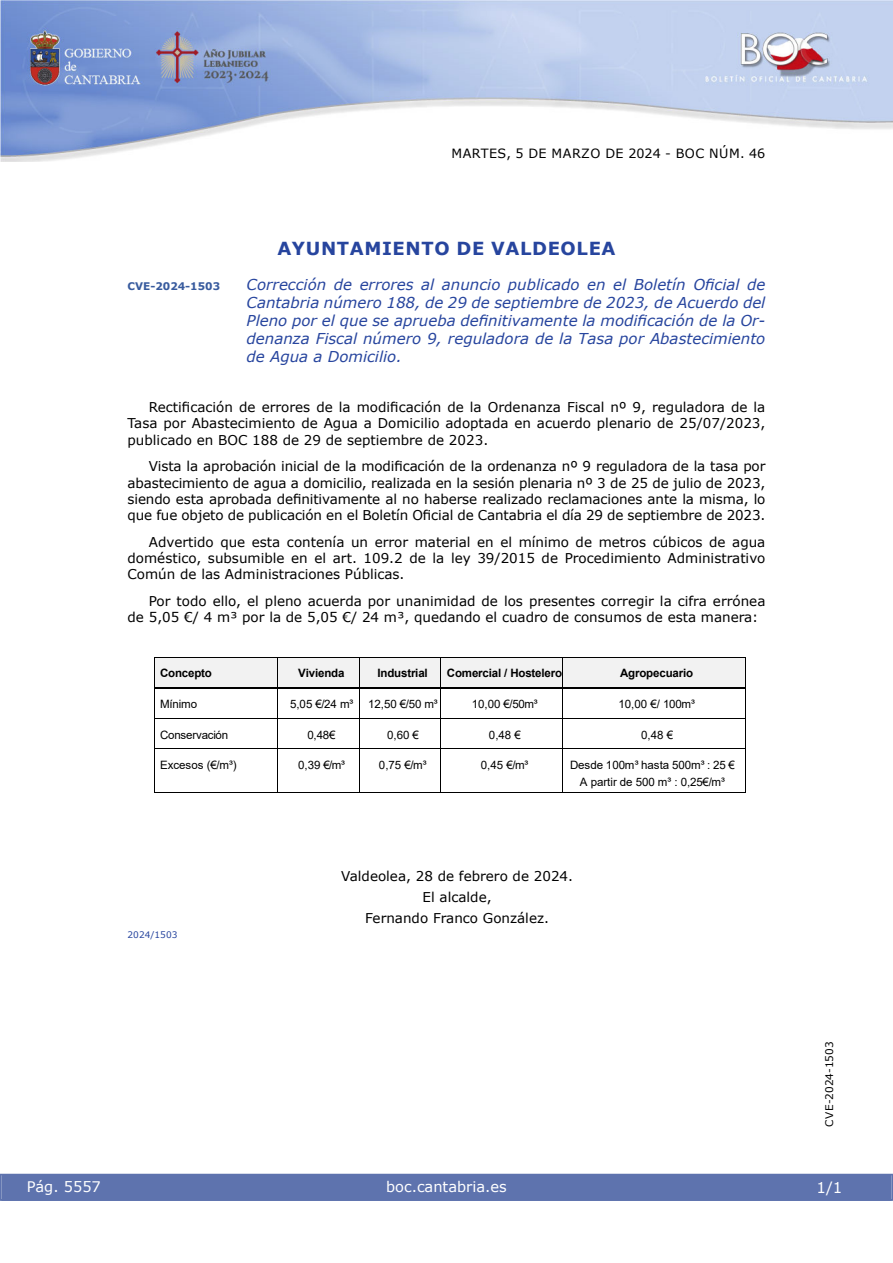
<style>
.page{position:relative;width:893px;height:1263px;background:#fff}
.page>*{position:absolute;margin:0;border:0;box-sizing:border-box;transform-origin:0 0}
.emisor_text{font:700 18px "Verdana";letter-spacing:.035em;color:#27459e}
.Titulo_text{font:15px/18px "Verdana Italic 2";color:#27459e;text-align:justify}
.t1{font:15px "Verdana 2";color:#fff}
.t2{font:14.55px "Verdana 2";color:#fff}
.inicio_de_parrafo{font:13.5px/16.2px "Verdana";color:#000;text-align:justify}
.center{font:13.5px "Verdana";color:#000}
.t3{font:12.75px "Verdana 2";letter-spacing:.035em;color:#000}
.t4{font:11.55px/17.2px "Arial";letter-spacing:-.005em;color:#000;text-align:center}
.t5{font:700 11.55px "Arial";letter-spacing:-.015em;color:#000}
.t6{font:10.5px "Verdana 2";color:#000}
.Titulo_text-2{font:700 10.5px "Verdana";color:#385b9e}
.numero_exp{font:9px "Verdana 2";color:#27459e}
.s1{font-family:"Verdana";font-style:italic}
</style>
<div class="page">
<img style="left:0;top:0;width:893px;height:161px">
<div style="left:1px;top:1174px;width:890px;height:27px;background:#5e73ae"></div>
<div style="left:154px;top:657px;width:123px;height:30px;background:#f2f2f2"></div>
<div style="left:278px;top:657px;width:81px;height:30px;background:#f2f2f2"></div>
<div style="left:360px;top:657px;width:80px;height:30px;background:#f2f2f2"></div>
<div style="left:441px;top:657px;width:121px;height:30px;background:#f2f2f2"></div>
<div style="left:563px;top:657px;width:182px;height:30px;background:#f2f2f2"></div>
<hr style="left:154px;top:657px;width:124px;height:1px;background:#000">
<hr style="left:278px;top:657px;width:81px;height:1px;background:#000">
<hr style="left:360px;top:657px;width:80px;height:1px;background:#000">
<hr style="left:441px;top:657px;width:121px;height:1px;background:#000">
<hr style="left:563px;top:657px;width:182px;height:1px;background:#000">
<hr style="left:154px;top:657px;width:1px;height:30px;background:#000">
<hr style="left:278px;top:657px;width:1px;height:30px;background:#000">
<hr style="left:359px;top:657px;width:1px;height:30px;background:#000">
<hr style="left:440px;top:657px;width:1px;height:30px;background:#000">
<hr style="left:562px;top:657px;width:1px;height:30px;background:#000">
<hr style="left:745px;top:657px;width:1px;height:30px;background:#000">
<hr style="left:154px;top:687px;width:124px;height:1px;background:#000">
<hr style="left:279px;top:687px;width:80px;height:1px;background:#000">
<hr style="left:360px;top:687px;width:80px;height:1px;background:#000">
<hr style="left:441px;top:687px;width:121px;height:1px;background:#000">
<hr style="left:563px;top:687px;width:182px;height:1px;background:#000">
<hr style="left:154px;top:688px;width:1px;height:30px;background:#000">
<hr style="left:278px;top:688px;width:1px;height:30px;background:#000">
<hr style="left:359px;top:688px;width:1px;height:30px;background:#000">
<hr style="left:440px;top:688px;width:1px;height:30px;background:#000">
<hr style="left:562px;top:688px;width:1px;height:30px;background:#000">
<hr style="left:745px;top:688px;width:1px;height:30px;background:#000">
<hr style="left:154px;top:718px;width:124px;height:1px;background:#000">
<hr style="left:278px;top:718px;width:81px;height:1px;background:#000">
<hr style="left:360px;top:718px;width:80px;height:1px;background:#000">
<hr style="left:441px;top:718px;width:121px;height:1px;background:#000">
<hr style="left:563px;top:718px;width:182px;height:1px;background:#000">
<svg style="left:154px;top:719px;width:1px;height:29px"></svg>
<hr style="left:154px;top:748px;width:124px;height:1px;background:#000">
<hr style="left:278px;top:748px;width:81px;height:1px;background:#000">
<svg style="left:359px;top:718px;width:1px;height:31px"></svg>
<hr style="left:360px;top:748px;width:80px;height:1px;background:#000">
<svg style="left:440px;top:718px;width:1px;height:31px"></svg>
<hr style="left:441px;top:748px;width:121px;height:1px;background:#000">
<svg style="left:562px;top:718px;width:1px;height:31px"></svg>
<hr style="left:563px;top:748px;width:182px;height:1px;background:#000">
<svg style="left:745px;top:718px;width:1px;height:31px"></svg>
<hr style="left:154px;top:749px;width:1px;height:44px;background:#000">
<hr style="left:154px;top:793px;width:124px;height:1px;background:#000">
<hr style="left:278px;top:749px;width:1px;height:44px;background:#000">
<hr style="left:278px;top:793px;width:81px;height:1px;background:#000">
<hr style="left:359px;top:749px;width:1px;height:44px;background:#000">
<hr style="left:360px;top:793px;width:80px;height:1px;background:#000">
<hr style="left:440px;top:749px;width:1px;height:44px;background:#000">
<hr style="left:441px;top:793px;width:121px;height:1px;background:#000">
<hr style="left:562px;top:749px;width:1px;height:44px;background:#000">
<hr style="left:563px;top:793px;width:182px;height:1px;background:#000">
<hr style="left:745px;top:749px;width:1px;height:44px;background:#000">
<p class="t3" style="left:451px;top:144px;width:315px">MARTES, 5 DE MARZO DE 2024 - BOC NÚM. 46</p>
<h4 class="emisor_text" style="left:277px;top:236px;width:340px">AYUNTAMIENTO DE VALDEOLEA</h4>
<p class="Titulo_text-2" style="left:128px;top:279px;width:94px">CVE-2024-1503</p>
<p class="Titulo_text" style="left:247px;top:275px;width:520px"><span class="s1">Corrección de errores al anuncio publicado en el Boletín Oficial de </span>Cantabria número 188, de 29 de septiembre de 2023, de Acuerdo del <span class="s1">Pleno por el que se aprueba definitivamente la modificación de la Or&shy;</span>denanza Fiscal número 9, reguladora de la Tasa por Abastecimiento de Agua a Domicilio.</p>
<p class="inicio_de_parrafo" style="left:128px;top:399px;width:639px;text-indent:21px">Rectificación de errores de la modificación de la Ordenanza Fiscal nº 9, reguladora de la Tasa por Abastecimiento de Agua a Domicilio adoptada en acuerdo plenario de 25/07/2023, publicado en BOC 188 de 29 de septiembre de 2023.</p>
<p class="inicio_de_parrafo" style="left:128px;top:458px;width:639px;text-indent:21px">Vista la aprobación inicial de la modificación de la ordenanza nº 9 reguladora de la tasa por abastecimiento de agua a domicilio, realizada en la sesión plenaria nº 3 de 25 de julio de 2023, siendo esta aprobada definitivamente al no haberse realizado reclamaciones ante la misma, lo que fue objeto de publicación en el Boletín Oficial de Cantabria el día 29 de septiembre de 2023.</p>
<p class="inicio_de_parrafo" style="left:128px;top:534px;width:639px;text-indent:21px">Advertido que esta contenía un error material en el mínimo de metros cúbicos de agua doméstico, subsumible en el art. 109.2 de la ley 39/2015 de Procedimiento Administrativo Común de las Administraciones Públicas.</p>
<p class="inicio_de_parrafo" style="left:128px;top:593px;width:639px;text-indent:21px">Por todo ello, el pleno acuerda por unanimidad de los presentes corregir la cifra errónea de 5,05 €/ 4 m³ por la de 5,05 €/ 24 m³, quedando el cuadro de consumos de esta manera:</p>
<p class="t5" style="left:160px;top:665px;width:53px">Concepto</p>
<p class="t5" style="left:298px;top:665px;width:48px">Vivienda</p>
<p class="t5" style="left:377px;top:665px;width:52px">Industrial</p>
<p class="t5" style="left:447px;top:665px;width:117px">Comercial / Hostelero</p>
<p class="t5" style="left:620px;top:665px;width:74px">Agropecuario</p>
<p class="t4" style="left:160px;top:695px;width:39px">Mínimo</p>
<p class="t4" style="left:290px;top:695px;width:65px">5,05 €/24 m³</p>
<p class="t4" style="left:368px;top:695px;width:71px">12,50 €/50 m³</p>
<p class="t4" style="left:472px;top:695px;width:67px">10,00 €/50m³</p>
<p class="t4" style="left:618px;top:695px;width:78px">10,00 €/ 100m³</p>
<p class="t4" style="left:160px;top:726px;width:69px">Conservación</p>
<p class="t4" style="left:307px;top:726px;width:30px">0,48€</p>
<p class="t4" style="left:387px;top:726px;width:33px">0,60 €</p>
<p class="t4" style="left:489px;top:726px;width:33px">0,48 €</p>
<p class="t4" style="left:641px;top:726px;width:33px">0,48 €</p>
<p class="t4" style="left:160px;top:756px;width:78px">Excesos (€/m³)</p>
<p class="t4" style="left:298px;top:756px;width:49px">0,39 €/m³</p>
<p class="t4" style="left:379px;top:756px;width:49px">0,75 €/m³</p>
<p class="t4" style="left:481px;top:756px;width:49px">0,45 €/m³</p>
<p class="t4" style="left:570px;top:756px;width:166px">Desde 100m³ hasta 500m³ : 25 €<br>A partir de 500 m³ : 0,25€/m³</p>
<p class="numero_exp" style="left:128px;top:929px;width:51px">2024/1503</p>
<p class="center" style="left:341px;top:866px;width:233px">Valdeolea, 28 de febrero de 2024.</p>
<p class="center" style="left:423px;top:887px;width:71px">El alcalde,</p>
<p class="center" style="left:365px;top:908px;width:185px">Fernando Franco González.</p>
<p class="t2" style="left:27px;top:1177px;width:76px">Pág. 5557</p>
<p class="t2" style="left:386px;top:1177px;width:122px">boc.cantabria.es</p>
<p class="t6" style="left:822px;top:1126px;width:87px;rotate:-90deg">CVE-2024-1503</p>
<p class="t1" style="left:816px;top:1177px;width:27px">1/1</p>
</div>
